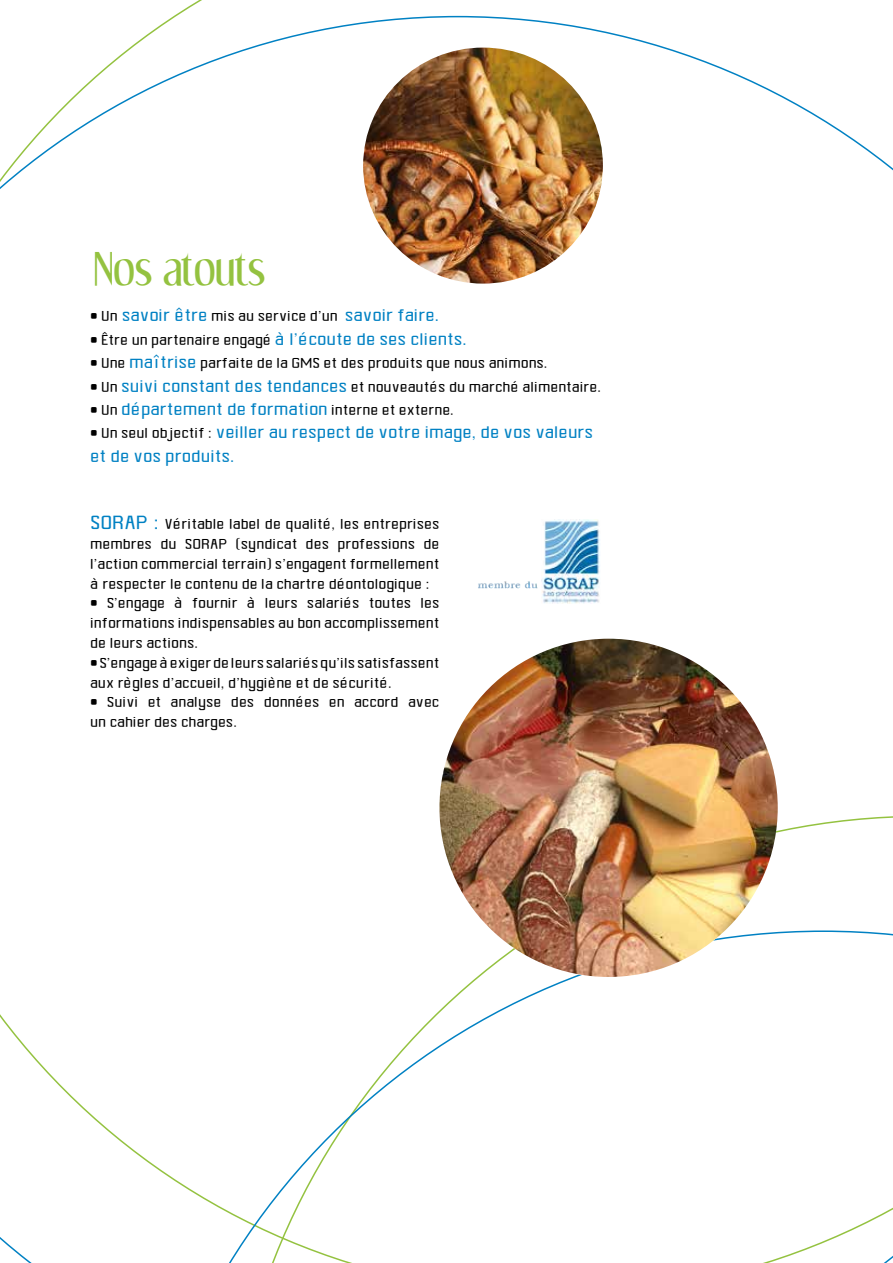
<style>
.page{position:relative;width:893px;height:1263px;background:#fff}
.page>*{position:absolute;margin:0;border:0;box-sizing:border-box;transform-origin:0 0}
.t1{font:45px "Dream Orphans";color:#94c240}
.t2{font:19.5px/23.4px "Deluxe";color:#0081c3}
.t3{font:16.5px/19.8px "Deluxe";color:#000;text-align:justify}
.s1{font-size:16.5px;color:#000}
.s2{font-size:19.5px;color:#0081c3}
.s3{font-size:22.5px;color:#0081c3}
</style>
<div class="page">
<svg style="left:126px;top:930px;width:767px;height:333px"></svg>
<img style="left:439px;top:639px;width:339px;height:338px;border-radius:169px">
<img style="left:363px;top:48px;width:240px;height:236px">
<img style="left:478px;top:519px;width:122px;height:85px">
<h1 class="t1" style="left:94px;top:247px;width:173px">Nos atouts</h1>
<p class="t2" style="left:90px;top:304px;width:352px"><span class="s1">• Un</span> savoir être <span class="s1">mis au service d’un</span> savoir faire.</p>
<p class="t3" style="left:90px;top:330px;width:379px">• Être un partenaire engagé <span class="s2">à l’écoute de ses clients.</span></p>
<p class="t3" style="left:90px;top:353px;width:460px">• Une <span class="s2">maîtrise</span> parfaite de la GMS et des produits que nous animons.</p>
<p class="t3" style="left:90px;top:376px;width:513px">• Un <span class="s2">suivi constant des tendances</span> et nouveautés du marché alimentaire.</p>
<p class="t2" style="left:90px;top:397px;width:366px"><span class="s1">• Un</span> département de formation <span class="s1">interne et externe.</span></p>
<p class="t2" style="left:90px;top:421px;width:505px"><span class="s1">• Un seul objectif :</span> veiller au respect de votre image, de vos valeurs et de vos produits.</p>
<p class="t3" style="left:90px;top:514px;width:351px"><span class="s3">SORAP :</span> Véritable label de qualité, les entreprises membres du SORAP (syndicat des professions de l’action commercial terrain) s’engagent formellement à respecter le contenu de la chartre déontologique :</p>
<p class="t3" style="left:90px;top:593px;width:351px">• S’engage à fournir à leurs salariés toutes les informations indispensables au bon accomplissement de leurs actions.</p>
<p class="t3" style="left:90px;top:653px;width:351px">• S’engage à exiger de leurs salariés qu’ils satisfassent aux règles d’accueil, d’hygiène et de sécurité.</p>
<p class="t3" style="left:90px;top:692px;width:351px">• Suivi et analyse des données en accord avec un cahier des charges.</p>
</div>
